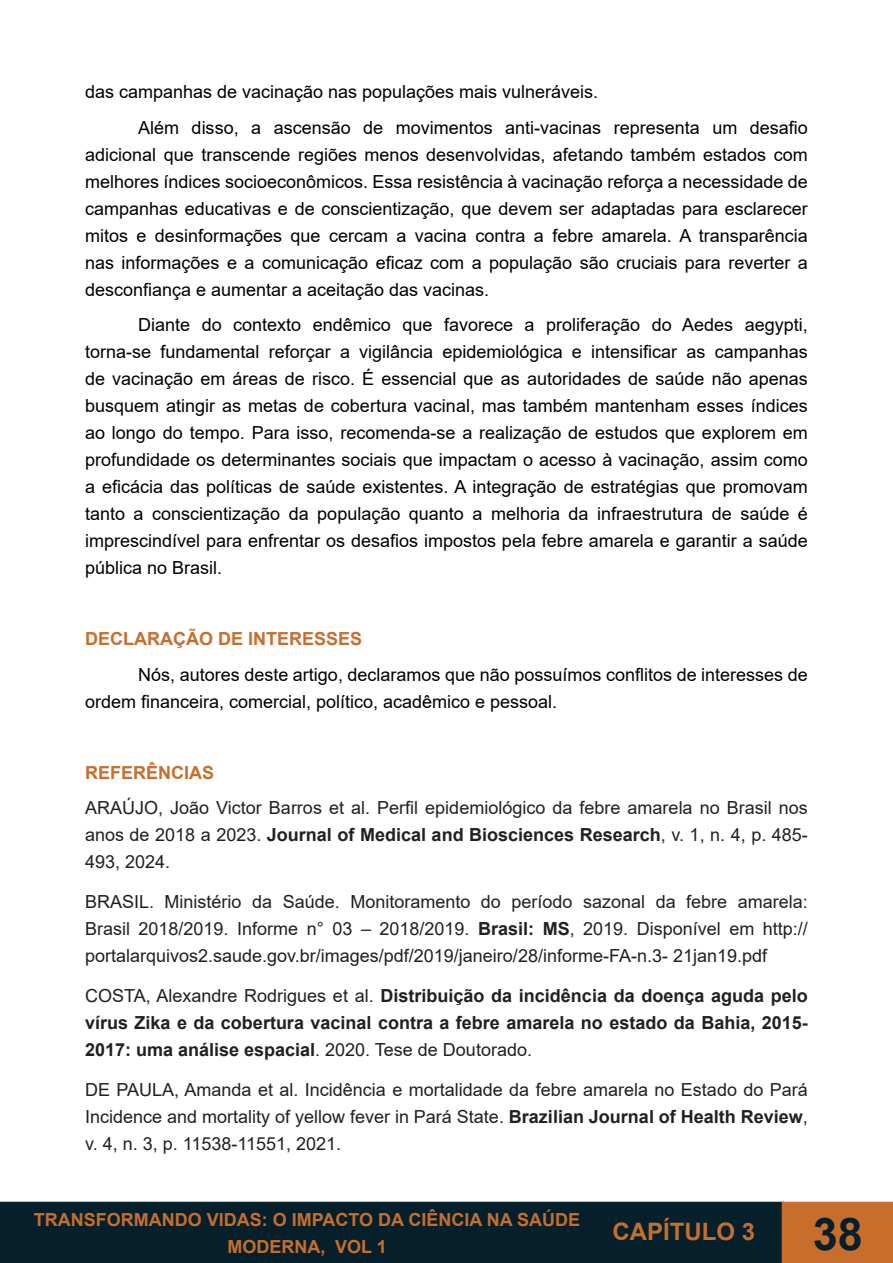
<style>
.page{position:relative;width:893px;height:1263px;background:#fff}
.page>*{position:absolute;margin:0;border:0;box-sizing:border-box;transform-origin:0 0}
.t1{font:700 45px "Arial";color:#05202b}
.t2{font:700 24px "Arial";color:#c76e2d}
.t3{font:18px/27px "Arial";color:#000;text-align:justify}
.t4{font:18px/27px "Arial";color:#231f20;text-align:justify}
.t5{font:700 18px/27px "Arial";color:#231f20;text-align:justify}
.t6{font:700 18px/27px "Arial";color:#c76e2d;text-align:center}
.s1{font-weight:700}
.s2{font-weight:400}
</style>
<div class="page">
<div style="left:1px;top:1202px;width:782px;height:60px;background:#05202b"></div>
<div style="left:0;top:1202px;width:784px;height:61px;border:2px solid #05202b"></div>
<div style="left:782px;top:1202px;width:111px;height:61px;background:#c76e2d"></div>
<p class="t3" style="left:85px;top:78px;width:515px">das campanhas de vacinação nas populações mais vulneráveis.</p>
<p class="t3" style="left:85px;top:114px;width:724px;text-indent:53px">Além disso, a ascensão de movimentos anti-vacinas representa um desafio adicional que transcende regiões menos desenvolvidas, afetando também estados com melhores índices socioeconômicos. Essa resistência à vacinação reforça a necessidade de campanhas educativas e de conscientização, que devem ser adaptadas para esclarecer mitos e desinformações que cercam a vacina contra a febre amarela. A transparência nas informações e a comunicação eficaz com a população são cruciais para reverter a desconfiança e aumentar a aceitação das vacinas.</p>
<p class="t3" style="left:85px;top:311px;width:724px;text-indent:53px">Diante do contexto endêmico que favorece a proliferação do Aedes aegypti, torna-se fundamental reforçar a vigilância epidemiológica e intensificar as campanhas de vacinação em áreas de risco. É essencial que as autoridades de saúde não apenas busquem atingir as metas de cobertura vacinal, mas também mantenham esses índices ao longo do tempo. Para isso, recomenda-se a realização de estudos que explorem em profundidade os determinantes sociais que impactam o acesso à vacinação, assim como a eficácia das políticas de saúde existentes. A integração de estratégias que promovam tanto a conscientização da população quanto a melhoria da infraestrutura de saúde é imprescindível para enfrentar os desafios impostos pela febre amarela e garantir a saúde pública no Brasil.</p>
<p class="t6" style="left:85px;top:626px;width:279px">DECLARAÇÃO DE INTERESSES</p>
<p class="t3" style="left:85px;top:661px;width:724px;text-indent:53px">Nós, autores deste artigo, declaramos que não possuímos conflitos de interesses de ordem financeira, comercial, político, acadêmico e pessoal.</p>
<p class="t6" style="left:85px;top:759px;width:131px">REFERÊNCIAS</p>
<p class="t4" style="left:85px;top:794px;width:724px">ARAÚJO, João Victor Barros et al. Perfil epidemiológico da febre amarela no Brasil nos anos de 2018 a 2023. <span class="s1">Journal of Medical and Biosciences Research</span>, v. 1, n. 4, p. 485- 493, 2024.</p>
<p class="t4" style="left:85px;top:888px;width:724px">BRASIL. Ministério da Saúde. Monitoramento do período sazonal da febre amarela:<br>Brasil 2018/2019. Informe n° 03 – 2018/2019. <span class="s1">Brasil: MS</span>, 2019. Disponível em http:// portalarquivos2.saude.gov.br/images/pdf/2019/janeiro/28/informe-FA-n.3- 21jan19.pdf</p>
<p class="t5" style="left:85px;top:982px;width:724px"><span class="s2">COSTA, Alexandre Rodrigues et al.</span> Distribuição da incidência da doença aguda pelo vírus Zika e da cobertura vacinal contra a febre amarela no estado da Bahia, 2015- 2017: uma análise espacial<span class="s2">. 2020. Tese de Doutorado.</span></p>
<p class="t4" style="left:85px;top:1076px;width:724px">DE PAULA, Amanda et al. Incidência e mortalidade da febre amarela no Estado do Pará Incidence and mortality of yellow fever in Pará State. <span class="s1">Brazilian Journal of Health Review</span>, v. 4, n. 3, p. 11538-11551, 2021.</p>
<p class="t6" style="left:34px;top:1206px;width:548px">TRANSFORMANDO VIDAS: O IMPACTO DA CIÊNCIA NA SAÚDE<br>MODERNA, VOL 1</p>
<h2 class="t2" style="left:612px;top:1215px;width:144px">CAPÍTULO 3</h2>
<h1 class="t1" style="left:813px;top:1202px;width:52px">38</h1>
</div>
